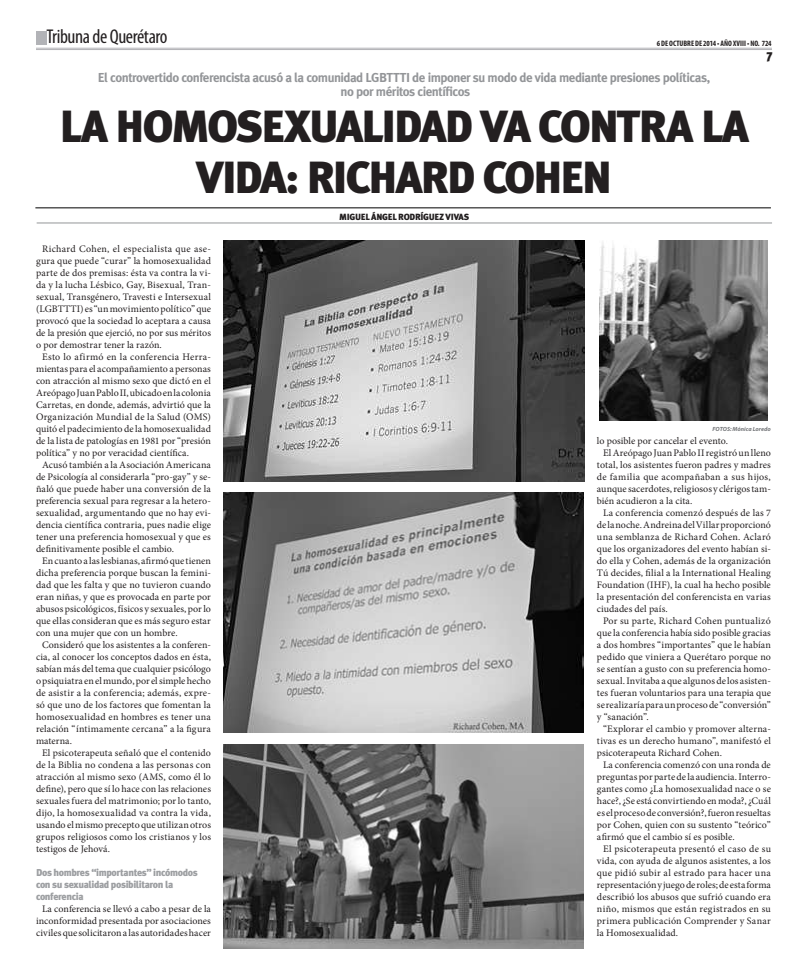
<style>
.page{position:relative;width:808px;height:978px;background:#fff}
.page>*{position:absolute;margin:0;border:0;box-sizing:border-box;transform-origin:0 0}
.t1{font:900 45px/51px "Meta Plus";letter-spacing:-.05em;color:#231f20;text-align:center}
.t2{font:condensed 20px "Myriad Pro";letter-spacing:-.02em;color:#231f20}
.t3{font:700 13px/14px "Meta Plus";letter-spacing:-.04em;color:#939598;text-align:center}
.t4{font:900 12.9px "Meta Plus";color:#231f20}
.t5{font:10px/12px "Minion Pro";letter-spacing:.005em;color:#231f20;text-align:justify}
.t6{font:10px "Minion Pro";letter-spacing:.025em;color:#231f20}
.t7{font:900 10px/12px "Meta Plus";letter-spacing:-.035em;color:#9d9fa2}
.t8{font:900 9px "Meta Plus Lining";letter-spacing:-.03em;color:#231f20}
.t9{font:700 condensed 7.9px "Myriad Pro";color:#231f20}
.t10{font:italic 700 6px "Myriad Pro";color:#76787b}
</style>
<div class="page">
<hr style="left:36px;top:48px;width:736px;height:1px;background:#b2b3b7">
<hr style="left:36px;top:49px;width:736px;height:1px;background:#b2b3b7">
<div style="left:36px;top:31px;width:10px;height:14px;background:#b2b3b7"></div>
<hr style="left:37px;top:223px;width:735px;height:1px;background:#939598">
<hr style="left:35px;top:207px;width:736px;height:1px;background:#000">
<img style="left:223px;top:240px;width:362px;height:241px">
<img style="left:223px;top:492px;width:360px;height:240px">
<img style="left:223px;top:744px;width:360px;height:204px">
<img style="left:600px;top:240px;width:168px;height:180px">
<h2 class="t2" style="left:47px;top:25px;width:122px">Tribuna de Querétaro</h2>
<p class="t9" style="left:657px;top:38px;width:116px">6 DE OCTUBRE DE 2014 • AÑO XVIII • NO. 724</p>
<p class="t4" style="left:767px;top:47px;width:7px">7</p>
<h3 class="t3" style="left:98px;top:71px;width:614px">El controvertido conferencista acusó a la comunidad LGBTTTI de imponer su modo de vida mediante presiones políticas, no por méritos científicos</h3>
<h1 class="t1" style="left:60px;top:101px;width:691px">LA HOMOSEXUALIDAD VA CONTRA LA<br>VIDA: RICHARD COHEN</h1>
<p class="t8" style="left:339px;top:212px;width:132px">MIGUEL ÁNGEL RODRÍGUEZ VIVAS</p>
<p class="t5" style="left:36px;top:243px;width:176px;text-indent:6px">Richard Cohen, el especialista que ase&shy;gura que puede “curar” la homosexualidad parte de dos premisas: ésta va contra la vi&shy;da y la lucha Lésbico, Gay, Bisexual, Tran&shy;sexual, Transgénero, Travesti e Intersexual (LGBTTTI) es “un movimiento político” que provocó que la sociedad lo aceptara a causa de la presión que ejerció, no por sus méritos o por demostrar tener la razón.</p>
<p class="t5" style="left:36px;top:351px;width:176px;text-indent:6px">Esto lo afirmó en la conferencia Herra&shy;mientas para el acompañamiento a personas con atracción al mismo sexo que dictó en el Areópago Juan Pablo II, ubicado en la colonia Carretas, en donde, además, advirtió que la Organización Mundial de la Salud (OMS) quitó el padecimiento de la homosexualidad de la lista de patologías en 1981 por “presión política” y no por veracidad científica.</p>
<p class="t5" style="left:36px;top:459px;width:176px;text-indent:6px">Acusó también a la Asociación Americana de Psicología al considerarla “pro-gay” y se&shy;ñaló que puede haber una conversión de la preferencia sexual para regresar a la hetero&shy;sexualidad, argumentando que no hay evi&shy;dencia científica contraria, pues nadie elige tener una preferencia homosexual y que es definitivamente posible el cambio.</p>
<p class="t5" style="left:36px;top:555px;width:176px;text-indent:6px">En cuanto a las lesbianas, afirmó que tienen dicha preferencia porque buscan la femini&shy;dad que les falta y que no tuvieron cuando eran niñas, y que es provocada en parte por abusos psicológicos, físicos y sexuales, por lo que ellas consideran que es más seguro estar con una mujer que con un hombre.</p>
<p class="t5" style="left:36px;top:639px;width:176px;text-indent:6px">Consideró que los asistentes a la conferen&shy;cia, al conocer los conceptos dados en ésta, sabían más del tema que cualquier psicólogo o psiquiatra en el mundo, por el simple hecho de asistir a la conferencia; además, expre&shy;só que uno de los factores que fomentan la homosexualidad en hombres es tener una relación “íntimamente cercana” a la figura materna.</p>
<p class="t5" style="left:36px;top:747px;width:177px;text-indent:6px">El psicoterapeuta señaló que el contenido de la Biblia no condena a las personas con atracción al mismo sexo (AMS, como él lo define), pero que sí lo hace con las relaciones sexuales fuera del matrimonio; por lo tanto, dijo, la homosexualidad va contra la vida, usando el mismo precepto que utilizan otros grupos religiosos como los cristianos y los testigos de Jehová.</p>
<p class="t7" style="left:36px;top:867px;width:163px">Dos hombres “importantes” incómodos con su sexualidad posibilitaron la conferencia</p>
<p class="t5" style="left:36px;top:903px;width:176px;text-indent:6px">La conferencia se llevó a cabo a pesar de la inconformidad presentada por asociaciones civiles que solicitaron a las autoridades hacer</p>
<p class="t10" style="left:713px;top:425px;width:60px">FOTOS: Mónica Loredo</p>
<p class="t5" style="left:597px;top:435px;width:133px">lo posible por cancelar el evento.</p>
<p class="t5" style="left:603px;top:447px;width:169px">El Areópago Juan Pablo II registró un lleno</p>
<p class="t5" style="left:597px;top:459px;width:175px">total, los asistentes fueron padres y madres</p>
<p class="t6" style="left:597px;top:470px;width:175px">de familia que acompañaban a sus hijos,</p>
<p class="t5" style="left:597px;top:483px;width:175px">aunque sacerdotes, religiosos y clérigos tam-</p>
<p class="t5" style="left:597px;top:495px;width:97px">bién acudieron a la cita.</p>
<p class="t5" style="left:603px;top:507px;width:169px">La conferencia comenzó después de las 7</p>
<p class="t5" style="left:597px;top:519px;width:175px">de la noche. Andreina del Villar proporcionó</p>
<p class="t5" style="left:597px;top:531px;width:175px">una semblanza de Richard Cohen. Aclaró</p>
<p class="t5" style="left:597px;top:543px;width:175px">que los organizadores del evento habían si-</p>
<p class="t5" style="left:597px;top:555px;width:175px">do ella y Cohen, además de la organización</p>
<p class="t5" style="left:597px;top:567px;width:175px">Tú decides, filial a la International Healing</p>
<p class="t5" style="left:597px;top:579px;width:175px">Foundation (IHF), la cual ha hecho posible</p>
<p class="t5" style="left:597px;top:591px;width:175px">la presentación del conferencista en varias</p>
<p class="t5" style="left:597px;top:603px;width:72px">ciudades del país.</p>
<p class="t5" style="left:603px;top:615px;width:169px">Por su parte, Richard Cohen puntualizó</p>
<p class="t5" style="left:597px;top:627px;width:175px">que la conferencia había sido posible gracias</p>
<p class="t5" style="left:597px;top:639px;width:175px">a dos hombres “importantes” que le habían</p>
<p class="t5" style="left:597px;top:651px;width:175px">pedido que viniera a Querétaro porque no</p>
<p class="t5" style="left:597px;top:663px;width:175px">se sentían a gusto con su preferencia homo-</p>
<p class="t5" style="left:597px;top:675px;width:175px">sexual. Invitaba a que algunos de los asisten-</p>
<p class="t5" style="left:597px;top:687px;width:175px">tes fueran voluntarios para una terapia que</p>
<p class="t5" style="left:597px;top:699px;width:175px">se realizaría para un proceso de “conversión”</p>
<p class="t5" style="left:597px;top:711px;width:53px">y “sanación”.</p>
<p class="t5" style="left:603px;top:723px;width:169px">“Explorar el cambio y promover alterna-</p>
<p class="t5" style="left:597px;top:735px;width:175px">tivas es un derecho humano”, manifestó el</p>
<p class="t5" style="left:597px;top:747px;width:126px">psicoterapeuta Richard Cohen.</p>
<p class="t5" style="left:603px;top:759px;width:169px">La conferencia comenzó con una ronda de</p>
<p class="t5" style="left:597px;top:771px;width:175px">preguntas por parte de la audiencia. Interro-</p>
<p class="t5" style="left:597px;top:783px;width:175px">gantes como ¿La homosexualidad nace o se</p>
<p class="t5" style="left:597px;top:795px;width:175px">hace?, ¿Se está convirtiendo en moda?, ¿Cuál</p>
<p class="t5" style="left:597px;top:807px;width:175px">es el proceso de conversión?, fueron resueltas</p>
<p class="t5" style="left:597px;top:819px;width:175px">por Cohen, quien con su sustento “teórico”</p>
<p class="t5" style="left:597px;top:831px;width:139px">afirmó que el cambio sí es posible.</p>
<p class="t6" style="left:603px;top:842px;width:169px">El psicoterapeuta presentó el caso de su</p>
<p class="t5" style="left:597px;top:855px;width:175px">vida, con ayuda de algunos asistentes, a los</p>
<p class="t6" style="left:597px;top:866px;width:175px">que pidió subir al estrado para hacer una</p>
<p class="t5" style="left:597px;top:879px;width:175px">representación y juego de roles; de esta forma</p>
<p class="t5" style="left:597px;top:891px;width:175px">describió los abusos que sufrió cuando era</p>
<p class="t6" style="left:597px;top:902px;width:175px">niño, mismos que están registrados en su</p>
<p class="t5" style="left:597px;top:915px;width:175px">primera publicación Comprender y Sanar</p>
<p class="t5" style="left:597px;top:927px;width:83px">la Homosexualidad.</p>
</div>
